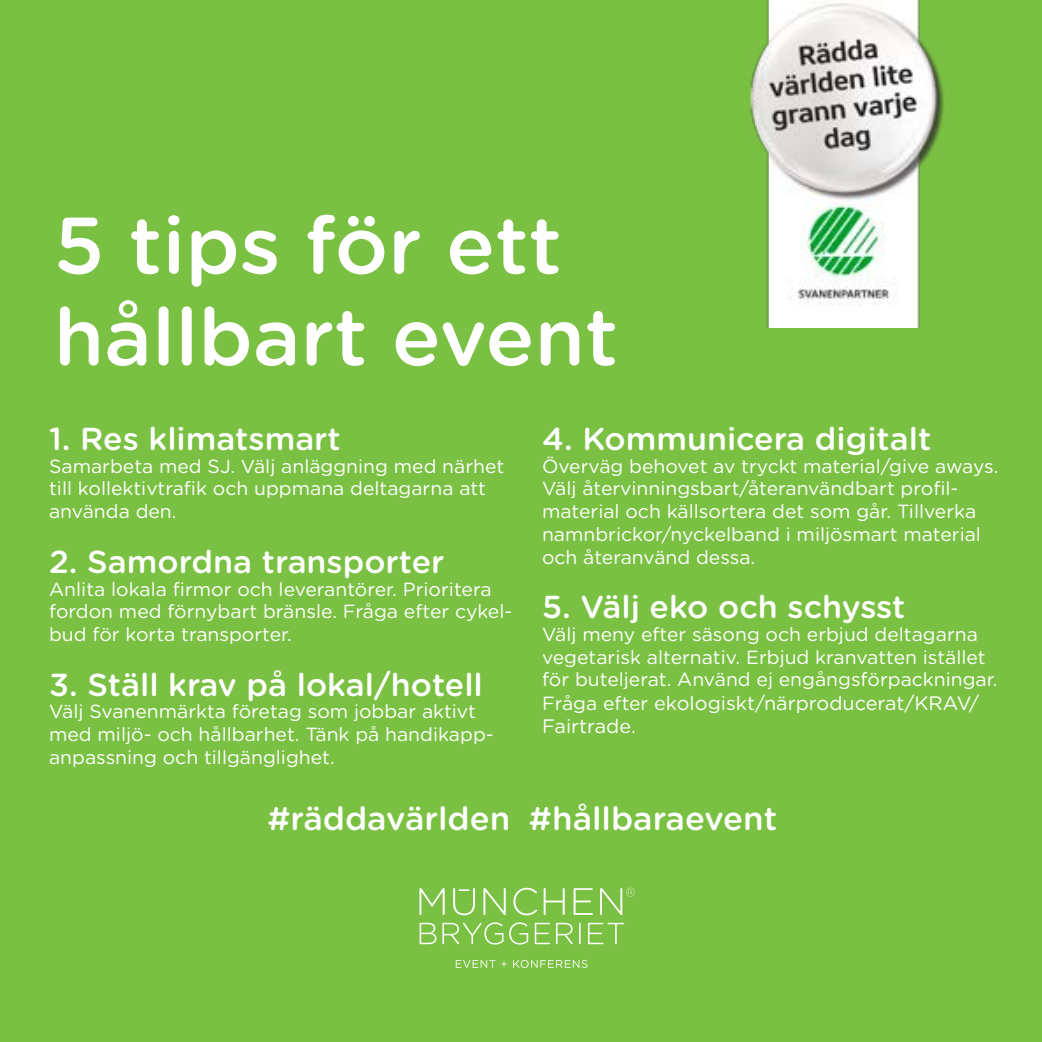
<style>
.page{position:relative;width:1042px;height:1042px;background:#7ac143}
.page>*{position:absolute;margin:0;border:0;box-sizing:border-box;transform-origin:0 0}
.t1{font:500 79.98px/91.5px "Gotham Rounded";color:#fff}
.t2{font:500 32.55px "Gotham Rounded";color:#fff}
.t3{font:500 31.68px "Gotham Rounded";color:#fff}
.t4{font:19.43px/23.4px "Gotham Rounded";color:#fff}
.t5{font:19.07px/22.8px "Gotham Rounded";color:#fff}
.s1{font-size:19.07px}
</style>
<div class="page">
<img style="left:750px;top:0;width:194px;height:328px">
<svg style="left:456px;top:960px;width:39px;height:8px"></svg>
<svg style="left:501px;top:961px;width:6px;height:5px"></svg>
<svg style="left:513px;top:960px;width:74px;height:8px"></svg>
<svg style="left:419px;top:888px;width:26px;height:27px"></svg>
<svg style="left:483px;top:888px;width:23px;height:27px"></svg>
<svg style="left:513px;top:888px;width:24px;height:27px"></svg>
<svg style="left:544px;top:888px;width:21px;height:27px"></svg>
<svg style="left:573px;top:888px;width:20px;height:27px"></svg>
<svg style="left:600px;top:888px;width:35px;height:27px"></svg>
<svg style="left:419px;top:923px;width:17px;height:21px"></svg>
<svg style="left:442px;top:922px;width:61px;height:22px"></svg>
<svg style="left:509px;top:922px;width:19px;height:22px"></svg>
<svg style="left:535px;top:923px;width:15px;height:21px"></svg>
<svg style="left:556px;top:923px;width:17px;height:21px"></svg>
<svg style="left:579px;top:922px;width:1px;height:22px"></svg>
<svg style="left:588px;top:923px;width:36px;height:21px"></svg>
<svg style="left:453px;top:888px;width:22px;height:27px"></svg>
<h1 class="t1" style="left:54px;top:199px;width:566px">5 tips för ett hållbart event</h1>
<h3 class="t3" style="left:49px;top:419px;width:293px">1. Res klimatsmart</h3>
<p class="t5" style="left:49px;top:454px;width:457px">Samarbeta med SJ. Välj anläggning med närhet till kollektivtrafik och uppmana deltagarna att använda den.</p>
<h3 class="t3" style="left:49px;top:542px;width:397px">2. Samordna transporter</h3>
<p class="t5" style="left:49px;top:577px;width:465px">Anlita lokala firmor och leverantörer. Prioritera fordon med förnybart bränsle. Fråga efter cykel&shy;bud för korta transporter.</p>
<h3 class="t3" style="left:49px;top:665px;width:435px">3. Ställ krav på lokal/hotell</h3>
<p class="t5" style="left:49px;top:700px;width:446px">Välj Svanenmärkta företag som jobbar aktivt med miljö- och hållbarhet. Tänk på handikapp&shy;anpassning och tillgänglighet.</p>
<h3 class="t3" style="left:542px;top:419px;width:391px">4. Kommunicera digitalt</h3>
<p class="t5" style="left:542px;top:454px;width:458px">Överväg behovet av tryckt material/give aways.<br>Välj återvinningsbart/återanvändbart profil&shy;material och källsortera det som går. Tillverka namnbrickor/nyckelband i miljösmart material och återanvänd dessa.</p>
<h3 class="t3" style="left:542px;top:588px;width:365px">5. Välj eko och schysst</h3>
<p class="t5" style="left:542px;top:623px;width:457px">Välj meny efter säsong och erbjud deltagarna vegetarisk alternativ. Erbjud kranvatten istället för buteljerat. Använd ej engångsförpackningar.</p>
<p class="t4" style="left:542px;top:691px;width:438px"><span class="s1">Fråga efter</span> ekologiskt/närproducerat/KRAV/<br>Fairtrade.</p>
<h2 class="t2" style="left:267px;top:798px;width:511px">#räddavärlden #hållbaraevent</h2>
</div>
